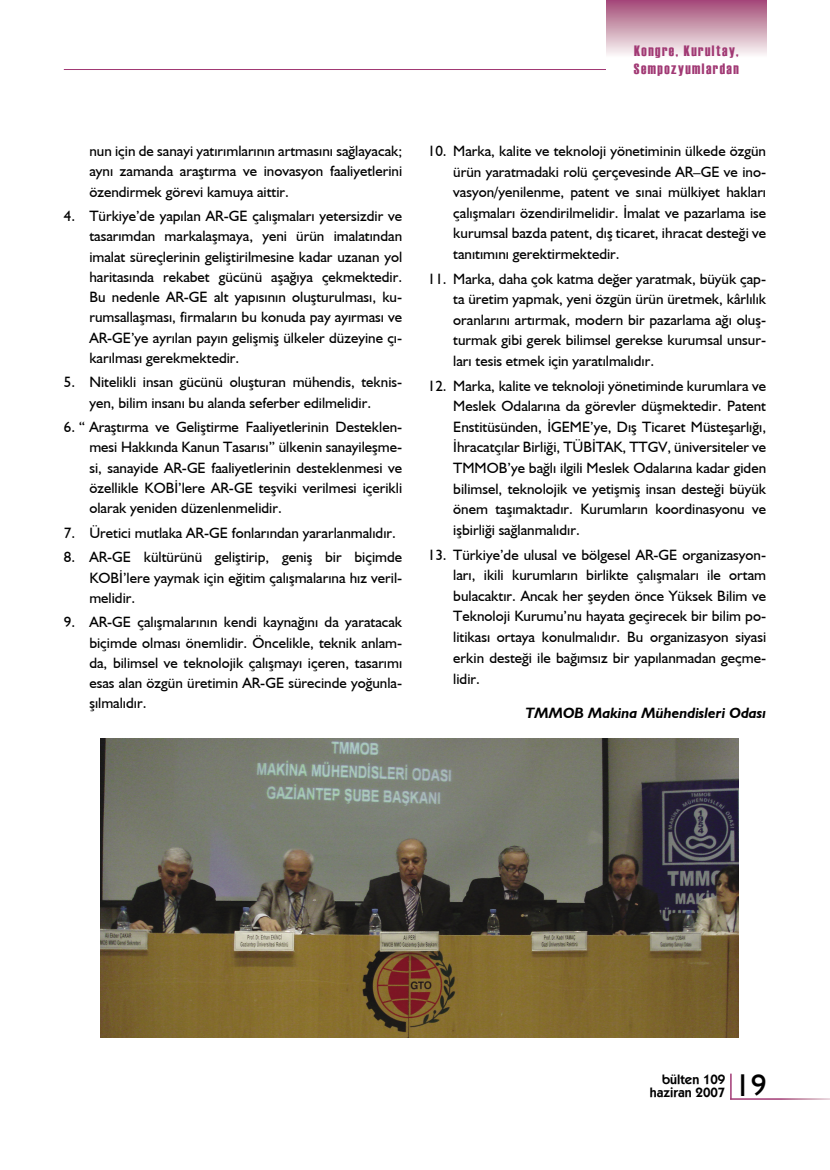
<style>
.page{position:relative;width:830px;height:1170px;background:#fff}
.page>*{position:absolute;margin:0;border:0;box-sizing:border-box;transform-origin:0 0}
.t1{font:31.5px "Humanist 521 BT";color:#000}
.t2{font:15px/20.2px "Humanist 521 BT";color:#000;text-align:justify}
.t3{font:15px/18px "Haettenschweiler";letter-spacing:.1em;color:#a13974}
.t4{font:italic 700 15px "Humanist 521 BT";color:#000}
.t5{font:600 13.5px/13.5px "Kabel IT Cby BT";color:#000;text-align:right}
</style>
<div class="page">
<hr style="left:64px;top:69px;width:570px;height:1px;background:#a13974">
<hr style="left:729px;top:1073px;width:2px;height:26px;background:#a13974">
<hr style="left:729px;top:1098px;width:100px;height:1px;background:#fff">
<div style="left:606px;top:0;width:160px;height:74px;background:linear-gradient(to bottom,#a7527a,#fff)"></div>
<img style="left:100px;top:739px;width:638px;height:297px">
<p class="t2" style="left:89px;top:140px;width:314px">nun için de sanayi yatırımlarının artmasını sağlayacak; aynı zamanda araştırma ve inovasyon faaliyetlerini özendirmek görevi kamuya aittir.</p>
<p class="t2" style="left:89px;top:205px;width:314px;text-indent:-25px">4. Türkiye’de yapılan AR-GE çalışmaları yetersizdir ve tasarımdan markalaşmaya, yeni ürün imalatından imalat süreçlerinin geliştirilmesine kadar uzanan yol haritasında rekabet gücünü aşağıya çekmektedir.<br>Bu nedenle AR-GE alt yapısının oluşturulması, ku&shy;rumsallaşması, firmaların bu konuda pay ayırması ve AR-GE’ye ayrılan payın gelişmiş ülkeler düzeyine çı&shy;karılması gerekmektedir.</p>
<p class="t2" style="left:64px;top:372px;width:340px;text-align:center">5. Nitelikli insan gücünü oluşturan mühendis, teknis&shy;yen, bilim insanı bu alanda seferber edilmelidir.</p>
<p class="t2" style="left:89px;top:416px;width:314px;text-indent:-25px">6. “ Araştırma ve Geliştirme Faaliyetlerinin Desteklen&shy;mesi Hakkında Kanun Tasarısı” ülkenin sanayileşme&shy;si, sanayide AR-GE faaliyetlerinin desteklenmesi ve özellikle KOBİ’lere AR-GE teşviki verilmesi içerikli olarak yeniden düzenlenmelidir.</p>
<p class="t2" style="left:64px;top:522px;width:333px">7. Üretici mutlaka AR-GE fonlarından yararlanmalıdır.</p>
<p class="t2" style="left:89px;top:546px;width:314px;text-indent:-25px">8. AR-GE kültürünü geliştirip, geniş bir biçimde KOBİ’lere yaymak için eğitim çalışmalarına hız veril&shy;melidir.</p>
<p class="t2" style="left:89px;top:611px;width:314px;text-indent:-25px">9. AR-GE çalışmalarının kendi kaynağını da yaratacak biçimde olması önemlidir. Öncelikle, teknik anlam&shy;da, bilimsel ve teknolojik çalışmayı içeren, tasarımı esas alan özgün üretimin AR-GE sürecinde yoğunla&shy;şılmalıdır.</p>
<p class="t3" style="left:633px;top:42px;width:106px">Kongre, Kurultay,<br>Sempozyumlardan</p>
<p class="t2" style="left:453px;top:140px;width:314px;text-indent:-25px">10. Marka, kalite ve teknoloji yönetiminin ülkede özgün ürün yaratmadaki rolü çerçevesinde AR–GE ve ino&shy;vasyon/yenilenme, patent ve sınai mülkiyet hakları çalışmaları özendirilmelidir. İmalat ve pazarlama ise kurumsal bazda patent, dış ticaret, ihracat desteği ve tanıtımını gerektirmektedir.</p>
<p class="t2" style="left:453px;top:268px;width:314px;text-indent:-25px">11. Marka, daha çok katma değer yaratmak, büyük çap&shy;ta üretim yapmak, yeni özgün ürün üretmek, kârlılık oranlarını artırmak, modern bir pazarlama ağı oluş&shy;turmak gibi gerek bilimsel gerekse kurumsal unsur&shy;ları tesis etmek için yaratılmalıdır.</p>
<p class="t2" style="left:453px;top:375px;width:314px;text-indent:-25px">12. Marka, kalite ve teknoloji yönetiminde kurumlara ve Meslek Odalarına da görevler düşmektedir. Patent Enstitüsünden, İGEME’ye, Dış Ticaret Müsteşarlığı, İhracatçılar Birliği, TÜBİTAK, TTGV, üniversiteler ve TMMOB’ye bağlı ilgili Meslek Odalarına kadar giden bilimsel, teknolojik ve yetişmiş insan desteği büyük önem taşımaktadır. Kurumların koordinasyonu ve işbirliği sağlanmalıdır.</p>
<p class="t2" style="left:453px;top:543px;width:314px;line-height:20.9px;text-indent:-25px">13. Türkiye’de ulusal ve bölgesel AR-GE organizasyon&shy;ları, ikili kurumların birlikte çalışmaları ile ortam bulacaktır. Ancak her şeyden önce Yüksek Bilim ve Teknoloji Kurumu’nu hayata geçirecek bir bilim po&shy;litikası ortaya konulmalıdır. Bu organizasyon siyasi erkin desteği ile bağımsız bir yapılanmadan geçme&shy;lidir.</p>
<p class="t4" style="left:525px;top:703px;width:242px">TMMOB Makina Mühendisleri Odası</p>
<p class="t5" style="left:649px;top:1071px;width:77px">bülten 109 haziran 2007</p>
<h1 class="t1" style="left:734px;top:1065px;width:33px">19</h1>
</div>
